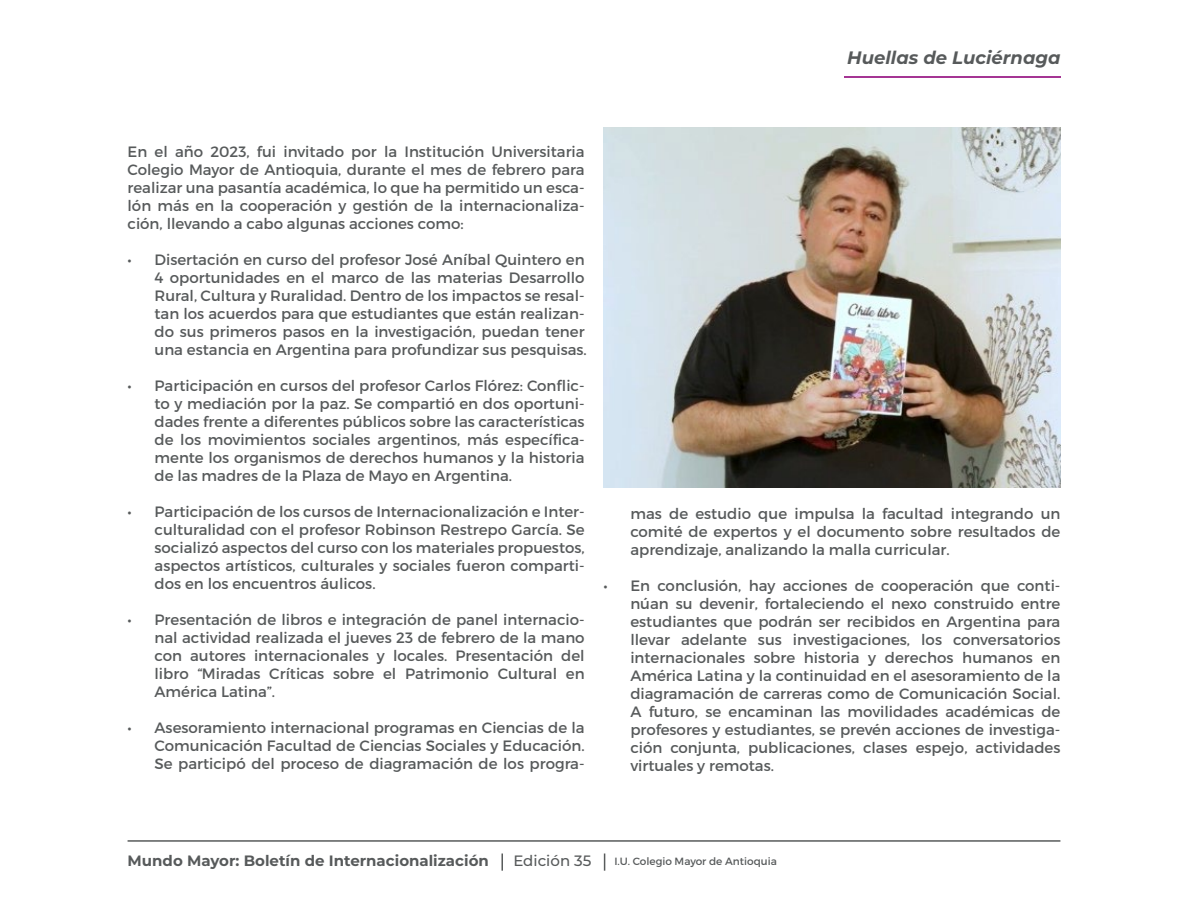
<style>
.page{position:relative;width:1188px;height:918px;background:#fff}
.page>*{position:absolute;margin:0;border:0;box-sizing:border-box;transform-origin:0 0}
.t1{font:italic 700 18px "Montserrat";color:#575a5b}
.t2{font:18px "Montserrat";color:#575a5b}
.t3{font:15px/18px "Montserrat";color:#575a5b;text-align:justify}
.t4{font:700 15px "Montserrat";color:#575a5b}
.t5{font:500 15px "Montserrat";color:#575a5b}
.t6{font:10.5px "Montserrat";color:#575a5b}
</style>
<div class="page">
<img style="left:603px;top:128px;width:457px;height:359px">
<hr style="left:844px;top:76px;width:216px;height:2px;background:#a53594">
<svg style="left:604px;top:854px;width:1px;height:17px"></svg>
<svg style="left:501px;top:854px;width:2px;height:17px"></svg>
<hr style="left:128px;top:840px;width:932px;height:2px;background:#585b5b">
<p class="t1" style="left:847px;top:45px;width:215px">Huellas de Luciérnaga</p>
<p class="t3" style="left:128px;top:142px;width:459px">En el año 2023, fui invitado por la Institución Universitaria Colegio Mayor de Antioquia, durante el mes de febrero para realizar una pasantía académica, lo que ha permitido un esca&shy;lón más en la cooperación y gestión de la internacionaliza&shy;ción, llevando a cabo algunas acciones como:</p>
<p class="t3" style="left:155px;top:250px;width:434px;text-align:left;text-indent:-27px">• Disertación en curso del profesor José Aníbal Quintero en 4 oportunidades en el marco de las materias Desarrollo Rural, Cultura y Ruralidad. Dentro de los impactos se resal&shy;tan los acuerdos para que estudiantes que están realizan&shy;do sus primeros pasos en la investigación, puedan tener una estancia en Argentina para profundizar sus pesquisas.</p>
<p class="t3" style="left:155px;top:376px;width:432px;text-indent:-27px">• Participación en cursos del profesor Carlos Flórez: Conflic&shy;to y mediación por la paz. Se compartió en dos oportuni&shy;dades frente a diferentes públicos sobre las características de los movimientos sociales argentinos, más específica&shy;mente los organismos de derechos humanos y la historia de las madres de la Plaza de Mayo en Argentina.</p>
<p class="t3" style="left:155px;top:502px;width:432px;text-indent:-27px">• Participación de los cursos de Internacionalización e Inter&shy;culturalidad con el profesor Robinson Restrepo García. Se socializó aspectos del curso con los materiales propuestos, aspectos artísticos, culturales y sociales fueron comparti&shy;dos en los encuentros áulicos.</p>
<p class="t3" style="left:155px;top:610px;width:432px;text-indent:-27px">• Presentación de libros e integración de panel internacio&shy;nal actividad realizada el jueves 23 de febrero de la mano con autores internacionales y locales. Presentación del libro “Miradas Críticas sobre el Patrimonio Cultural en América Latina”.</p>
<p class="t3" style="left:155px;top:718px;width:432px;text-indent:-27px">• Asesoramiento internacional programas en Ciencias de la Comunicación Facultad de Ciencias Sociales y Educación.<br>Se participó del proceso de diagramación de los progra-</p>
<p class="t3" style="left:630px;top:505px;width:432px">mas de estudio que impulsa la facultad integrando un comité de expertos y el documento sobre resultados de aprendizaje, analizando la malla curricular.</p>
<p class="t3" style="left:630px;top:577px;width:432px;text-indent:-27px">• En conclusión, hay acciones de cooperación que conti&shy;núan su devenir, fortaleciendo el nexo construido entre estudiantes que podrán ser recibidos en Argentina para llevar adelante sus investigaciones, los conversatorios internacionales sobre historia y derechos humanos en América Latina y la continuidad en el asesoramiento de la diagramación de carreras como de Comunicación Social.<br>A futuro, se encaminan las movilidades académicas de profesores y estudiantes, se prevén acciones de investiga&shy;ción conjunta, publicaciones, clases espejo, actividades virtuales y remotas.</p>
<p class="t4" style="left:128px;top:850px;width:363px">Mundo Mayor: Boletín de Internacionalización</p>
<p class="t2" style="left:129px;top:850px;width:24px">07</p>
<p class="t5" style="left:513px;top:851px;width:79px">Edición 35</p>
<p class="t6" style="left:614px;top:855px;width:164px">I.U. Colegio Mayor de Antioquia</p>
</div>
